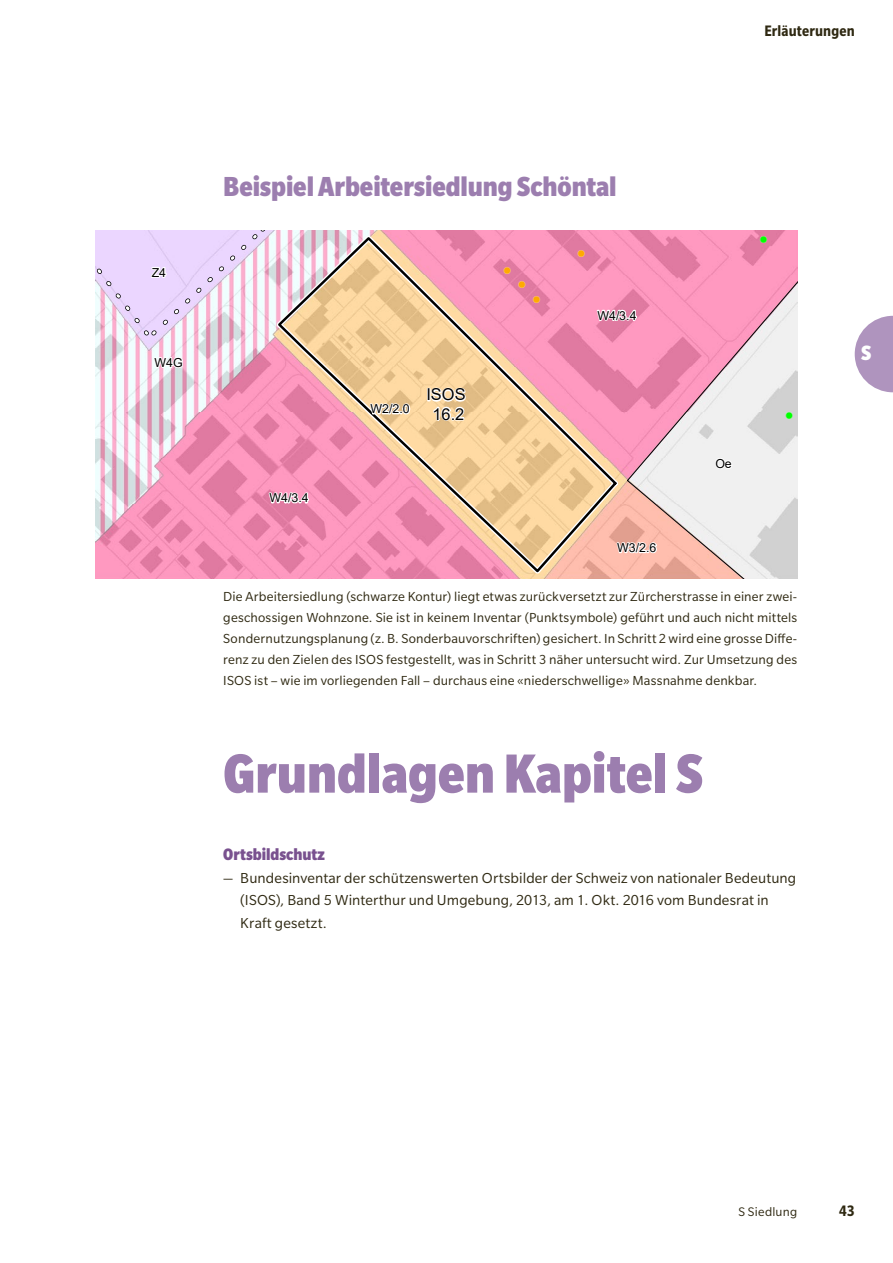
<style>
.page{position:relative;width:893px;height:1263px;background:#fff}
.page>*{position:absolute;margin:0;border:0;box-sizing:border-box;transform-origin:0 0}
.H2_Titel_40pt_E_---_A_1{font:900 condensed 60px "Slate Pro";color:#9c7eaf}
.H4_Titel_20pt{font:900 condensed 30px "Slate Pro";letter-spacing:-.005em;color:#9c7eaf}
.t1{font:900 condensed 22.5px "Slate Pro";color:#fff}
.H6_Titel_12pt_Glossar{font:900 condensed 18px "Slate Pro";color:#79518f}
.t2{font:700 condensed 16.5px "Slate Pro";letter-spacing:.01em;color:#2f2912}
.t3{font:16.35px/19px "Arial";color:#000;text-align:center}
.t4{font:15.75px/22.5px "Slate Pro";letter-spacing:.01em;color:#2f2912}
.Bildlegende_9_5{font:14.25px/21px "Slate Pro";letter-spacing:.01em;color:#2f2912;text-align:justify}
.t5{font:13.5px "Slate Pro";letter-spacing:.015em;color:#2f2912}
.t6{font:12.45px "Arial";letter-spacing:-.005em;color:#000}
.t7{font:9.9px "ESRI Default Marker";color:#fa0}
.t8{font:9.9px "ESRI Default Marker";color:#0f0}
.s1{color:#fff}
.s2{font-stretch:condensed}
</style>
<div class="page">
<svg style="left:96px;top:230px;width:701px;height:349px"></svg>
<svg style="left:272px;top:231px;width:351px;height:347px;background:#f3a3bc"></svg>
<svg style="left:276px;top:235px;width:343px;height:340px;background:#f0aeab"></svg>
<svg style="left:426px;top:386px;width:41px;height:36px"></svg>
<svg style="left:714px;top:456px;width:20px;height:15px"></svg>
<svg style="left:595px;top:304px;width:43px;height:21px"></svg>
<svg style="left:267px;top:486px;width:43px;height:27px"></svg>
<svg style="left:368px;top:393px;width:43px;height:28px"></svg>
<svg style="left:152px;top:354px;width:32px;height:20px"></svg>
<svg style="left:96px;top:230px;width:174px;height:110px;background:#ead5f2"></svg>
<svg style="left:615px;top:536px;width:43px;height:23px"></svg>
<svg style="left:855px;top:316px;width:38px;height:76px"></svg>
<p class="t2" style="left:764px;top:22px;width:92px">Erläuterungen</p>
<p class="t6" style="left:152px;top:264px;width:16px">Z4</p>
<p class="t6" style="left:154px;top:354px;width:30px">W4G</p>
<p class="H4_Titel_20pt" style="left:223px;top:171px;width:395px">Beispiel Arbeitersiedlung Schöntal</p>
<p class="t6" style="left:270px;top:489px;width:41px">W4/3.4</p>
<p class="t6" style="left:371px;top:400px;width:41px">W2/2.0</p>
<p class="t3" style="left:426px;top:385px;width:41px">ISOS<br>16.2</p>
<p class="t7" style="left:504px;top:264px;width:8px">!<span class="s1">(</span></p>
<p class="t7" style="left:519px;top:279px;width:8px">!<span class="s1">(</span></p>
<p class="t7" style="left:533px;top:294px;width:8px">!<span class="s1">(</span></p>
<p class="t7" style="left:578px;top:247px;width:8px">!<span class="s1">(</span></p>
<p class="t6" style="left:597px;top:307px;width:41px">W4/3.4</p>
<p class="t6" style="left:617px;top:539px;width:41px">W3/2.6</p>
<p class="t8" style="left:760px;top:234px;width:8px">!<span class="s1">(</span></p>
<p class="t6" style="left:715px;top:455px;width:18px">Oe</p>
<p class="t8" style="left:786px;top:410px;width:8px">!<span class="s1">(</span></p>
<p class="Bildlegende_9_5" style="left:223px;top:586px;width:576px">Die Arbeitersiedlung (schwarze Kontur) liegt etwas zurückversetzt zur Zürcherstrasse in einer zwei&shy;geschossigen Wohnzone. Sie ist in keinem Inventar (Punktsymbole) geführt und auch nicht mittels Sondernutzungsplanung (z. B. Sonderbauvorschriften) gesichert. In Schritt 2 wird eine grosse Diffe&shy;renz zu den Zielen des ISOS festgestellt, was in Schritt 3 näher untersucht wird. Zur Umsetzung des ISOS ist – wie im vorliegenden Fall – durchaus eine «niederschwellige» Massnahme denkbar.</p>
<p class="H2_Titel_40pt_E_---_A_1" style="left:223px;top:741px;width:481px">Grundlagen Kapitel S</p>
<p class="H6_Titel_12pt_Glossar" style="left:223px;top:845px;width:103px">Ortsbildschutz</p>
<p class="t4" style="left:240px;top:866px;width:558px;text-indent:-17px"><span class="s2">—</span> Bundesinventar der schützenswerten Ortsbilder der Schweiz von nationaler Bedeutung (ISOS), Band 5 Winterthur und Umgebung, 2013, am 1. Okt. 2016 vom Bundesrat in<br>Kraft gesetzt.</p>
<h3 class="t1" style="left:861px;top:341px;width:12px">S</h3>
<p class="t5" style="left:738px;top:1205px;width:60px">S Siedlung</p>
<p class="t2" style="left:839px;top:1202px;width:17px">43</p>
</div>
